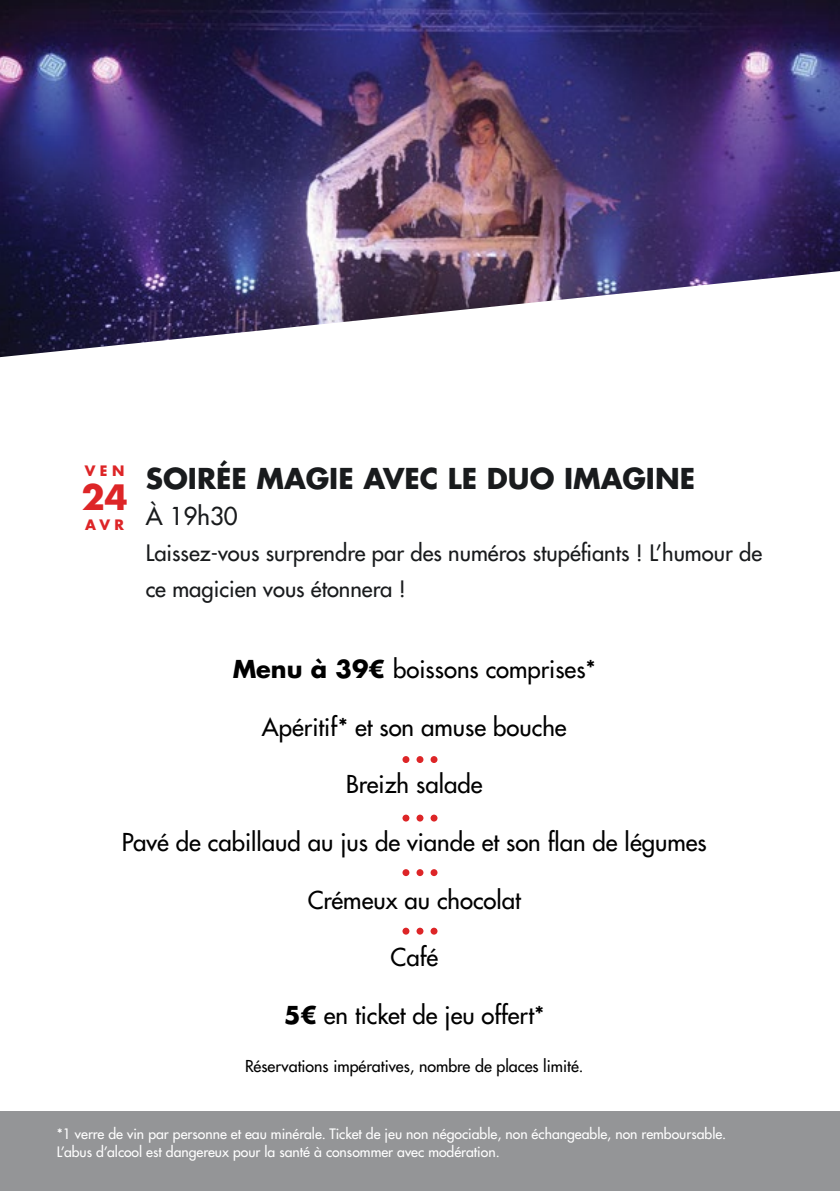
<style>
.page{position:relative;width:840px;height:1191px;background:#fff}
.page>*{position:absolute;margin:0;border:0;box-sizing:border-box;transform-origin:0 0}
.t1{font:700 34px "Futura LT Pro";color:#dd2527}
.t2{font:700 28px "Futura LT Pro";color:#191b1d}
.t3{font:500 24px "Futura LT Pro";color:#000}
.t4{font:500 24px "Futura LT Pro";color:#191b1d}
.t5{font:500 22px/36px "Futura LT Pro";color:#191b1d}
.t6{font:500 16px "Futura LT Pro";color:#000}
.t7{font:500 14px/18px "Futura LT Pro";color:#fff}
.t8{font:700 14px "Futura LT Pro";letter-spacing:.315em;color:#dd2527}
.s1{font-weight:700}
</style>
<div class="page">
<img style="left:1px;top:0;width:838px;height:357px">
<img style="left:0;top:0;width:1px;height:357px">
<div style="left:402px;top:756px;width:7px;height:7px;background:#dd2527;border-radius:50%"></div>
<div style="left:416px;top:756px;width:7px;height:7px;background:#dd2527;border-radius:50%"></div>
<div style="left:430px;top:756px;width:7px;height:7px;background:#dd2527;border-radius:50%"></div>
<div style="left:402px;top:814px;width:7px;height:7px;background:#dd2527;border-radius:50%"></div>
<div style="left:416px;top:814px;width:7px;height:7px;background:#dd2527;border-radius:50%"></div>
<div style="left:430px;top:814px;width:7px;height:7px;background:#dd2527;border-radius:50%"></div>
<div style="left:402px;top:869px;width:7px;height:7px;background:#dd2527;border-radius:50%"></div>
<div style="left:416px;top:869px;width:7px;height:7px;background:#dd2527;border-radius:50%"></div>
<div style="left:430px;top:869px;width:7px;height:7px;background:#dd2527;border-radius:50%"></div>
<div style="left:402px;top:927px;width:7px;height:7px;background:#dd2527;border-radius:50%"></div>
<div style="left:416px;top:927px;width:7px;height:7px;background:#dd2527;border-radius:50%"></div>
<svg style="left:430px;top:927px;width:7px;height:7px"></svg>
<div style="left:0;top:1111px;width:839px;height:80px;background:#949597"></div>
<p class="t8" style="left:85px;top:460px;width:41px">VEN</p>
<h1 class="t1" style="left:81px;top:471px;width:48px">24</h1>
<p class="t8" style="left:85px;top:514px;width:41px">AVR</p>
<h2 class="t2" style="left:146px;top:456px;width:550px">SOIRÉE MAGIE AVEC LE DUO IMAGINE</h2>
<h3 class="t4" style="left:146px;top:498px;width:93px">À 19h30</h3>
<h3 class="t5" style="left:146px;top:533px;width:617px">Laissez-vous surprendre par des numéros stupéfiants ! L’humour de ce magicien vous étonnera !</h3>
<h3 class="t3" style="left:232px;top:651px;width:364px"><span class="s1">Menu à 39€</span> boissons comprises*</h3>
<h3 class="t3" style="left:262px;top:709px;width:306px">Apéritif* et son amuse bouche</h3>
<h3 class="t3" style="left:346px;top:766px;width:138px">Breizh salade</h3>
<h3 class="t3" style="left:122px;top:824px;width:586px">Pavé de cabillaud au jus de viande et son flan de légumes</h3>
<h3 class="t3" style="left:307px;top:882px;width:215px">Crémeux au chocolat</h3>
<h3 class="t3" style="left:390px;top:939px;width:49px">Café</h3>
<h3 class="t3" style="left:284px;top:997px;width:262px"><span class="s1">5€</span> en ticket de jeu offert*</h3>
<p class="t6" style="left:245px;top:1054px;width:340px">Réservations impératives, nombre de places limité.</p>
<p class="t7" style="left:57px;top:1124px;width:670px">*1 verre de vin par personne et eau minérale. Ticket de jeu non négociable, non échangeable, non remboursable.<br>L’abus d’alcool est dangereux pour la santé à consommer avec modération.</p>
</div>
